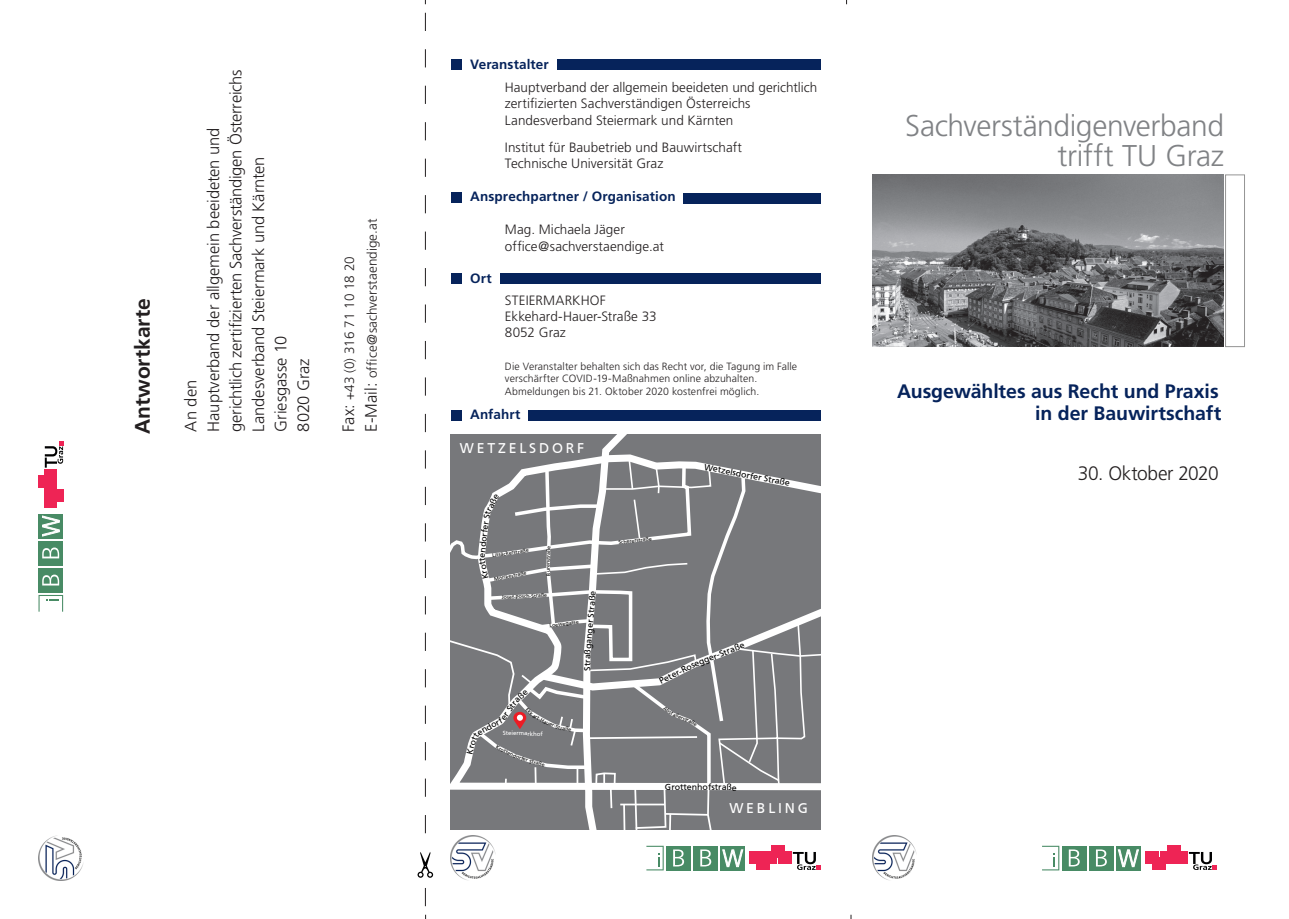
<style>
.page{position:relative;width:1289px;height:919px;background:#fff}
.page>*{position:absolute;margin:0;border:0;box-sizing:border-box;transform-origin:0 0}
.t1{font:300 30px/30px "Frutiger";letter-spacing:-.015em;color:#808285;text-align:right}
.t2{font:700 21px "Frutiger";letter-spacing:-.005em;color:#231f20}
.t3{font:700 19.5px "Frutiger";letter-spacing:-.005em;color:#06235b}
.t4{font:300 19.5px "Frutiger";letter-spacing:-.015em;color:#231f20}
.t5{font:300 16.5px "Frutiger";letter-spacing:-.01em;color:#231f20}
.t6{font:14.1px "B Frutiger Roman";letter-spacing:.2em;color:#fff}
.t7{font:300 13.5px/16.2px "Frutiger";color:#231f20}
.t8{font:700 13.5px "Frutiger";letter-spacing:.01em;color:#06235b}
.t9{font:300 10.5px/12.6px "Frutiger";letter-spacing:.01em;color:#231f20}
.t10{font:8.85px "B Frutiger Roman";color:#000}
.t11{font:6px "B Frutiger Roman";color:#fff}
.t12{font:5.25px "B Frutiger Roman";color:#000}
.s1{font-size:16.5px}
</style>
<div class="page">
<img style="left:872px;top:174px;width:350px;height:173px">
<div style="left:451px;top:60px;width:10px;height:10px;background:#06235b"></div>
<div style="left:557px;top:60px;width:264px;height:10px;background:#06235b"></div>
<div style="left:451px;top:273px;width:10px;height:11px;background:#06235b"></div>
<div style="left:500px;top:273px;width:321px;height:11px;background:#06235b"></div>
<div style="left:451px;top:410px;width:10px;height:11px;background:#06235b"></div>
<div style="left:529px;top:410px;width:292px;height:11px;background:#06235b"></div>
<div style="left:684px;top:193px;width:137px;height:11px;background:#06235b"></div>
<div style="left:451px;top:193px;width:10px;height:10px;background:#06235b"></div>
<div style="left:1145px;top:851px;width:13px;height:12px;background:#ee2455"></div>
<div style="left:1159px;top:851px;width:14px;height:12px;background:#ee2455"></div>
<div style="left:1174px;top:851px;width:13px;height:12px;background:#ee2455"></div>
<div style="left:1151px;top:857px;width:14px;height:12px;background:#ee2455"></div>
<div style="left:1167px;top:845px;width:13px;height:12px;background:#ee2455"></div>
<svg style="left:1188px;top:852px;width:28px;height:17px"></svg>
<div style="left:749px;top:851px;width:13px;height:12px;background:#ee2455"></div>
<div style="left:764px;top:851px;width:13px;height:12px;background:#ee2455"></div>
<div style="left:778px;top:851px;width:13px;height:12px;background:#ee2455"></div>
<div style="left:756px;top:857px;width:13px;height:12px;background:#ee2455"></div>
<div style="left:771px;top:845px;width:14px;height:12px;background:#ee2455"></div>
<svg style="left:792px;top:852px;width:29px;height:17px"></svg>
<img style="left:872px;top:835px;width:44px;height:45px">
<img style="left:451px;top:835px;width:44px;height:45px">
<img style="left:38px;top:835px;width:45px;height:45px">
<div style="left:45px;top:496px;width:12px;height:12px;background:#ee2455"></div>
<div style="left:45px;top:482px;width:12px;height:12px;background:#ee2455"></div>
<div style="left:45px;top:469px;width:12px;height:12px;background:#ee2455"></div>
<div style="left:51px;top:489px;width:12px;height:13px;background:#ee2455"></div>
<div style="left:39px;top:475px;width:12px;height:12px;background:#ee2455"></div>
<svg style="left:45px;top:441px;width:18px;height:26px"></svg>
<div style="left:666px;top:845px;width:24px;height:25px;background:#488b65"></div>
<svg style="left:673px;top:849px;width:11px;height:17px"></svg>
<div style="left:693px;top:845px;width:25px;height:25px;background:#488b65"></div>
<svg style="left:700px;top:849px;width:11px;height:17px"></svg>
<svg style="left:646px;top:845px;width:17px;height:25px"></svg>
<div style="left:720px;top:845px;width:25px;height:25px;background:#488b65"></div>
<svg style="left:722px;top:849px;width:21px;height:17px"></svg>
<div style="left:1061px;top:845px;width:25px;height:25px;background:#488b65"></div>
<svg style="left:1068px;top:849px;width:11px;height:17px"></svg>
<div style="left:1088px;top:845px;width:25px;height:25px;background:#488b65"></div>
<svg style="left:1096px;top:849px;width:10px;height:17px"></svg>
<svg style="left:1042px;top:845px;width:17px;height:25px"></svg>
<div style="left:1116px;top:845px;width:24px;height:25px;background:#488b65"></div>
<svg style="left:1118px;top:849px;width:20px;height:17px"></svg>
<div style="left:39px;top:568px;width:24px;height:24px;background:#488b65"></div>
<svg style="left:42px;top:574px;width:17px;height:11px"></svg>
<div style="left:39px;top:540px;width:24px;height:25px;background:#488b65"></div>
<svg style="left:42px;top:547px;width:17px;height:11px"></svg>
<div style="left:39px;top:595px;width:24px;height:17px;border:1px solid #488b65"></div>
<svg style="left:46px;top:599px;width:13px;height:1px"></svg>
<div style="left:39px;top:513px;width:24px;height:25px;background:#488b65"></div>
<svg style="left:42px;top:515px;width:18px;height:21px"></svg>
<svg style="left:417px;top:13px;width:16px;height:893px"></svg>
<svg style="left:451px;top:434px;width:370px;height:395px;background:#8a8a8d"></svg>
<p class="t2" style="left:130px;top:434px;width:137px;rotate:-90deg">Antwortkarte</p>
<p class="t5" style="left:181px;top:431px;width:53px;rotate:-90deg">An den</p>
<p class="t5" style="left:226px;top:431px;width:363px;rotate:-90deg">gerichtlich zertifizierten Sachverständigen Österreichs</p>
<p class="t5" style="left:204px;top:431px;width:305px;rotate:-90deg">Hauptverband der allgemein beeideten und</p>
<p class="t5" style="left:249px;top:431px;width:276px;rotate:-90deg">Landesverband Steiermark und Kärnten</p>
<p class="t5" style="left:271px;top:431px;width:97px;rotate:-90deg">Griesgasse 10</p>
<p class="t5" style="left:294px;top:431px;width:75px;rotate:-90deg">8020 Graz</p>
<p class="t7" style="left:341px;top:431px;width:177px;rotate:-90deg"><span class="s1">Fax:</span> +43 (0) 316 71 10 18 20</p>
<p class="t7" style="left:364px;top:431px;width:214px;rotate:-90deg"><span class="s1">E-Mail:</span> office@sachverstaendige.at</p>
<p class="t8" style="left:470px;top:56px;width:80px">Veranstalter</p>
<p class="t7" style="left:505px;top:79px;width:314px">Hauptverband der allgemein beeideten und gerichtlich zertifizierten Sachverständigen Österreichs</p>
<p class="t7" style="left:505px;top:112px;width:230px">Landesverband Steiermark und Kärnten</p>
<p class="t7" style="left:505px;top:139px;width:239px">Institut für Baubetrieb und Bauwirtschaft</p>
<p class="t7" style="left:505px;top:155px;width:160px">Technische Universität Graz</p>
<p class="t8" style="left:470px;top:188px;width:207px">Ansprechpartner / Organisation</p>
<p class="t8" style="left:470px;top:270px;width:23px">Ort</p>
<p class="t7" style="left:505px;top:222px;width:121px">Mag. Michaela Jäger</p>
<p class="t7" style="left:505px;top:238px;width:161px">office@sachverstaendige.at</p>
<p class="t7" style="left:505px;top:292px;width:102px">STEIERMARKHOF</p>
<p class="t7" style="left:505px;top:308px;width:153px">Ekkehard-Hauer-Straße 33</p>
<p class="t7" style="left:505px;top:324px;width:62px">8052 Graz</p>
<p class="t9" style="left:505px;top:359px;width:294px">Die Veranstalter behalten sich das Recht vor, die Tagung im Falle verschärfter COVID-19-Maßnahmen online abzuhalten.<br>Abmeldungen bis 21. Oktober 2020 kostenfrei möglich.</p>
<p class="t8" style="left:470px;top:406px;width:52px">Anfahrt</p>
<p class="t6" style="left:460px;top:440px;width:126px">WETZELSDORF</p>
<p class="t12" style="left:492px;top:552px;width:10px;rotate:-6deg">Liss</p>
<p class="t12" style="left:503px;top:550px;width:27px;rotate:-8deg">ckerstraße</p>
<p class="t12" style="left:545px;top:569px;width:25px;rotate:-88deg">renstraße</p>
<p class="t12" style="left:493px;top:575px;width:34px;rotate:-10deg">Mörikestraße</p>
<p class="t12" style="left:501px;top:594px;width:47px;rotate:-3deg">Josef-Posch-Straße</p>
<p class="t10" style="left:582px;top:653px;width:60px;rotate:-85deg">ßganger Straß</p>
<p class="t12" style="left:549px;top:622px;width:31px;rotate:-8deg">Loewegasse</p>
<p class="t10" style="left:582px;top:670px;width:18px;rotate:-90deg">Stra</p>
<p class="t12" style="left:534px;top:712px;width:14px;rotate:28deg">art-H</p>
<p class="t11" style="left:503px;top:729px;width:42px;rotate:1deg">Steiermarkhof</p>
<p class="t12" style="left:497px;top:743px;width:21px;rotate:27deg">Krotten</p>
<p class="t12" style="left:517px;top:753px;width:14px;rotate:19deg">orfer</p>
<p class="t12" style="left:532px;top:758px;width:15px;rotate:14deg">traße</p>
<p class="t12" style="left:561px;top:724px;width:13px;rotate:9deg">raße</p>
<p class="t12" style="left:618px;top:539px;width:35px;rotate:-7deg">Schererstraße</p>
<p class="t10" style="left:705px;top:461px;width:88px;rotate:11deg">Wetzelsdorfer Straße</p>
<p class="t10" style="left:657px;top:677px;width:37px;rotate:-27deg">Peter-Ro</p>
<p class="t12" style="left:665px;top:704px;width:13px;rotate:37deg">Abst</p>
<p class="t12" style="left:674px;top:711px;width:19px;rotate:22deg">allerstr</p>
<p class="t10" style="left:702px;top:655px;width:45px;rotate:-22deg">ger-Straße</p>
<p class="t10" style="left:665px;top:781px;width:73px;rotate:1deg">Grottenhofstraße</p>
<p class="t6" style="left:729px;top:800px;width:80px">WEBLING</p>
<p class="t1" style="left:905px;top:110px;width:320px">Sachverständigenverband trifft TU Graz</p>
<p class="t3" style="left:897px;top:380px;width:323px">Ausgewähltes aus Recht und Praxis</p>
<p class="t3" style="left:1035px;top:401px;width:188px">in der Bauwirtschaft</p>
<p class="t4" style="left:1077px;top:462px;width:142px">30. Oktober 2020</p>
</div>
